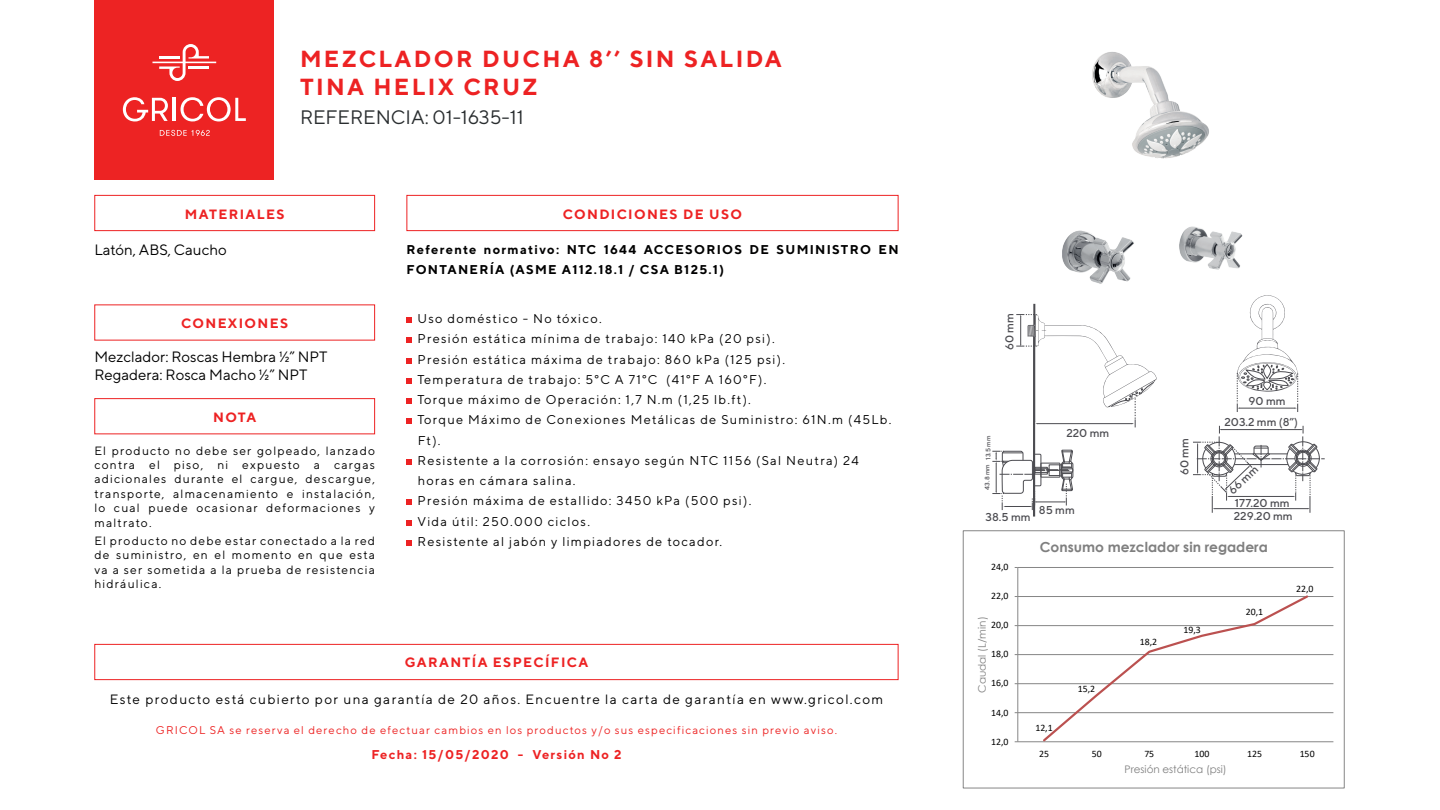
<style>
.page{position:relative;width:1440px;height:810px;background:#fff}
.page>*{position:absolute;margin:0;border:0;box-sizing:border-box;transform-origin:0 0}
.t1{font:700 23.25px/27.9px "TT Norms";letter-spacing:.1em;color:#ed2223}
.t2{font:19.5px "TT Norms";color:#292d2f}
.t3{font:15px/18px "TT Norms";color:#000001}
.t4{font:700 13.88px "Century Gothic";color:#7f7f7f}
.t5{font:13.5px "TT Norms";letter-spacing:.1em;color:#000001}
.t6{font:700 13.5px "TT Norms";letter-spacing:.1em;color:#ed2223}
.t7{font:12.75px/20.2px "TT Norms";letter-spacing:.1em;color:#000001}
.t8{font:700 12.75px/20.2px "TT Norms";letter-spacing:.1em;color:#000001}
.t9{font:700 12.75px "TT Norms";letter-spacing:.1em;color:#ed2223}
.t10{font:12px/14.4px "TT Norms";letter-spacing:.1em;color:#000001;text-align:justify}
.t11{font:500 11.4px/13.2px "TT Norms";color:#4c4c51}
.t12{font:11.25px "TT Norms";letter-spacing:.1em;color:#ed2323}
.t13{font:10.43px "Century Gothic";color:#7f7f7f}
.t14{font:9.82px "Calibri";color:#000}
.t15{font:500 6.45px "TT Norms";color:#4c4c51}
</style>
<div class="page">
<div style="left:94px;top:0;width:180px;height:180px;background:#ed2323"></div>
<svg style="left:152px;top:44px;width:64px;height:37px"></svg>
<svg style="left:123px;top:97px;width:45px;height:24px"></svg>
<hr style="left:173px;top:98px;width:3px;height:23px;background:#fff">
<svg style="left:181px;top:97px;width:65px;height:24px"></svg>
<svg style="left:160px;top:130px;width:50px;height:6px"></svg>
<div style="left:94px;top:195px;width:281px;height:36px;border:1px solid #ed2223"></div>
<div style="left:94px;top:644px;width:804px;height:36px;border:1px solid #ed2223"></div>
<div style="left:406px;top:195px;width:492px;height:36px;border:1px solid #ed2223"></div>
<div style="left:94px;top:398px;width:281px;height:36px;border:1px solid #ed2223"></div>
<svg style="left:1193px;top:426px;width:132px;height:87px"></svg>
<svg style="left:1237px;top:295px;width:62px;height:117px"></svg>
<svg style="left:992px;top:304px;width:165px;height:213px"></svg>
<img style="left:1062px;top:52px;width:181px;height:232px">
<svg style="left:406px;top:317px;width:6px;height:6px"></svg>
<svg style="left:406px;top:338px;width:6px;height:5px"></svg>
<svg style="left:406px;top:358px;width:6px;height:6px"></svg>
<svg style="left:406px;top:378px;width:6px;height:6px"></svg>
<svg style="left:406px;top:398px;width:6px;height:6px"></svg>
<svg style="left:406px;top:419px;width:6px;height:5px"></svg>
<svg style="left:406px;top:459px;width:6px;height:6px"></svg>
<svg style="left:406px;top:500px;width:6px;height:5px"></svg>
<svg style="left:406px;top:520px;width:6px;height:6px"></svg>
<svg style="left:406px;top:540px;width:6px;height:6px"></svg>
<hr style="left:1018px;top:712px;width:315px;height:1px;background:#868686">
<hr style="left:1018px;top:683px;width:315px;height:1px;background:#868686">
<hr style="left:1018px;top:654px;width:315px;height:1px;background:#868686">
<hr style="left:1018px;top:625px;width:315px;height:1px;background:#868686">
<hr style="left:1018px;top:596px;width:315px;height:1px;background:#868686">
<hr style="left:1018px;top:567px;width:315px;height:1px;background:#868686">
<hr style="left:1017px;top:567px;width:1px;height:175px;background:#868686">
<hr style="left:1018px;top:741px;width:315px;height:1px;background:#868686">
<svg style="left:1041px;top:595px;width:269px;height:148px"></svg>
<div style="left:963px;top:530px;width:382px;height:258px;border:1px solid #868686"></div>
<h1 class="t1" style="left:300px;top:44px;width:483px">MEZCLADOR DUCHA 8’’ SIN SALIDA<br>TINA HELIX CRUZ</h1>
<h2 class="t2" style="left:300px;top:106px;width:225px">REFERENCIA: 01-1635-11</h2>
<p class="t6" style="left:185px;top:206px;width:101px">MATERIALES</p>
<p class="t3" style="left:94px;top:240px;width:134px">Latón, ABS, Caucho</p>
<p class="t6" style="left:563px;top:206px;width:181px">CONDICIONES DE USO</p>
<p class="t8" style="left:406px;top:239px;width:494px">Referente normativo: NTC 1644 ACCESORIOS DE SUMINISTRO EN<br>FONTANERÍA (ASME A112.18.1 / CSA B125.1)</p>
<p class="t6" style="left:181px;top:315px;width:108px">CONEXIONES</p>
<p class="t3" style="left:94px;top:347px;width:235px">Mezclador: Roscas Hembra ½” NPT<br>Regadera: Rosca Macho ½” NPT</p>
<p class="t6" style="left:213px;top:409px;width:44px">NOTA</p>
<p class="t10" style="left:94px;top:443px;width:282px">El producto no debe ser golpeado, lanzado contra el piso, ni expuesto a cargas adicionales durante el cargue, descargue, transporte, almacenamiento e instalación, lo cual puede ocasionar deformaciones y maltrato.</p>
<p class="t10" style="left:94px;top:533px;width:282px">El producto no debe estar conectado a la red de suministro, en el momento en que esta va a ser sometida a la prueba de resistencia hidráulica.</p>
<p class="t7" style="left:417px;top:308px;width:476px">Uso doméstico - No tóxico.<br>Presión estática mínima de trabajo: 140 kPa (20 psi).<br>Presión estática máxima de trabajo: 860 kPa (125 psi).<br>Temperatura de trabajo: 5°C A 71°C (41°F A 160°F).<br>Torque máximo de Operación: 1,7 N.m (1,25 lb.ft).<br>Torque Máximo de Conexiones Metálicas de Suministro: 61N.m (45Lb.<br>Ft).<br>Resistente a la corrosión: ensayo según NTC 1156 (Sal Neutra) 24 horas en cámara salina.<br>Presión máxima de estallido: 3450 kPa (500 psi).<br>Vida útil: 250.000 ciclos.<br>Resistente al jabón y limpiadores de tocador.</p>
<p class="t6" style="left:405px;top:654px;width:185px">GARANTÍA ESPECÍFICA</p>
<p class="t5" style="left:110px;top:691px;width:775px">Este producto está cubierto por una garantía de 20 años. Encuentre la carta de garantía en www.gricol.com</p>
<p class="t12" style="left:156px;top:723px;width:683px">GRICOL SA se reserva el derecho de efectuar cambios en los productos y/o sus especificaciones sin previo aviso.</p>
<p class="t9" style="left:371px;top:747px;width:252px">Fecha: 15/05/2020 - Versión No 2</p>
<p class="t11" style="left:1003px;top:350px;width:39px;rotate:-90deg">60 mm</p>
<p class="t11" style="left:1066px;top:426px;width:44px">220 mm</p>
<p class="t15" style="left:984px;top:490px;width:55px;rotate:-90deg">43.8 mm 13.5 mm</p>
<p class="t11" style="left:1178px;top:475px;width:39px;rotate:-90deg">60 mm</p>
<p class="t11" style="left:986px;top:510px;width:47px">38.5 mm</p>
<p class="t11" style="left:1039px;top:503px;width:37px">85 mm</p>
<p class="t11" style="left:1249px;top:394px;width:39px">90 mm</p>
<p class="t11" style="left:1224px;top:415px;width:75px">203.2 mm (8”)</p>
<p class="t11" style="left:1226px;top:487px;width:37px;rotate:-44deg">66 mm</p>
<p class="t11" style="left:1234px;top:496px;width:61px">177.20 mm<br>229.20 mm</p>
<p class="t14" style="left:991px;top:560px;width:19px">24,0</p>
<p class="t14" style="left:991px;top:589px;width:19px">22,0</p>
<p class="t13" style="left:975px;top:693px;width:78px;rotate:-90deg">Caudal (L/min)</p>
<p class="t14" style="left:991px;top:618px;width:19px">20,0</p>
<p class="t14" style="left:991px;top:647px;width:19px">18,0</p>
<p class="t14" style="left:991px;top:676px;width:19px">16,0</p>
<p class="t14" style="left:991px;top:705px;width:19px">14,0</p>
<p class="t14" style="left:991px;top:735px;width:19px">12,0</p>
<p class="t4" style="left:1040px;top:536px;width:230px">Consumo mezclador sin regadera</p>
<p class="t14" style="left:1035px;top:721px;width:19px">12,1</p>
<p class="t14" style="left:1078px;top:682px;width:19px">15,2</p>
<p class="t14" style="left:1140px;top:635px;width:19px">18,2</p>
<p class="t14" style="left:1183px;top:623px;width:19px">19,3</p>
<p class="t14" style="left:1246px;top:604px;width:19px">20,1</p>
<p class="t14" style="left:1296px;top:582px;width:19px">22,0</p>
<p class="t14" style="left:1039px;top:747px;width:11px">25</p>
<p class="t14" style="left:1092px;top:747px;width:11px">50</p>
<p class="t14" style="left:1144px;top:747px;width:11px">75</p>
<p class="t14" style="left:1194px;top:747px;width:17px">100</p>
<p class="t14" style="left:1247px;top:747px;width:17px">125</p>
<p class="t14" style="left:1300px;top:747px;width:17px">150</p>
<p class="t13" style="left:1125px;top:762px;width:104px">Presión estática (psi)</p>
</div>
